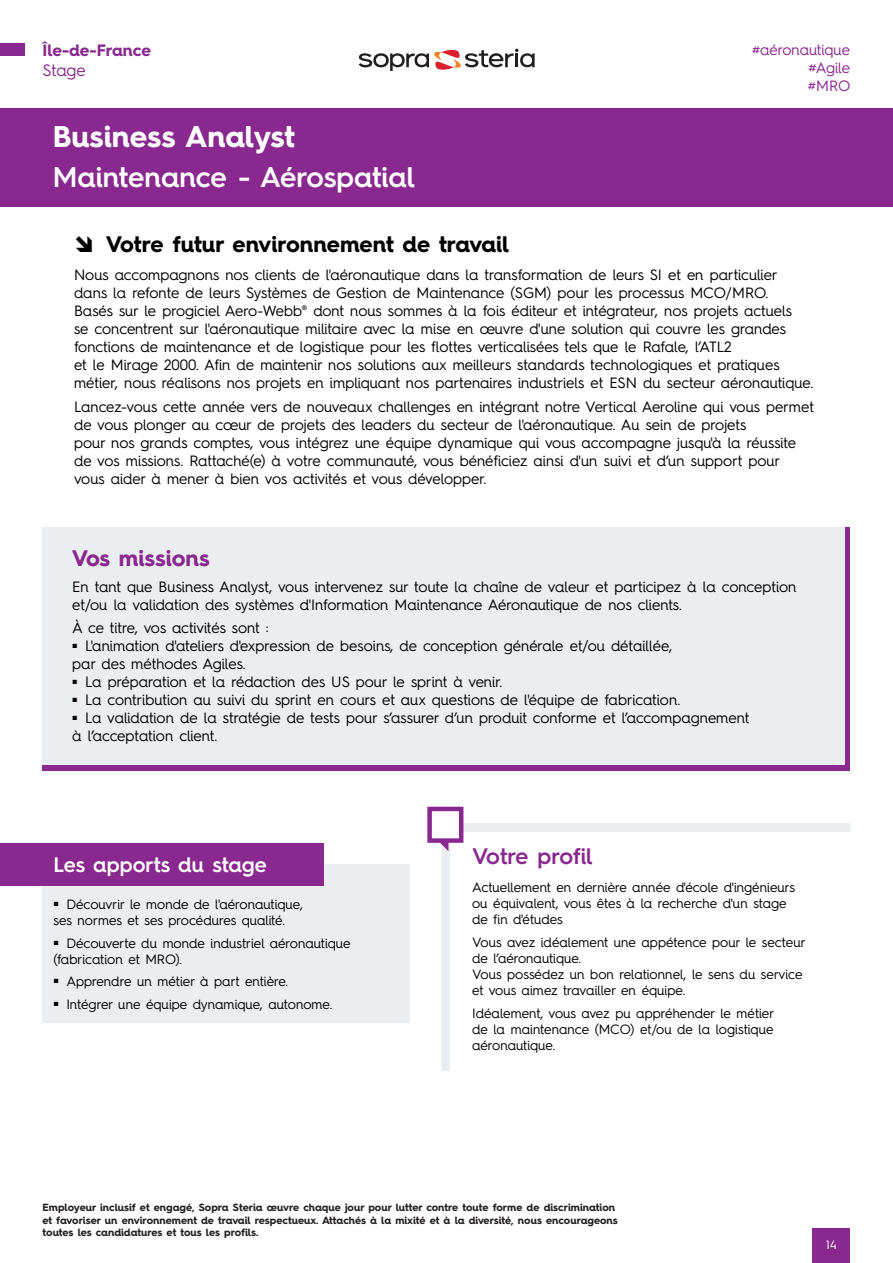
<style>
.page{position:relative;width:893px;height:1263px;background:#fff}
.page>*{position:absolute;margin:0;border:0;box-sizing:border-box;transform-origin:0 0}
.Titre_page{font:700 30px "Hurme Geometric Sans 4";letter-spacing:-.005em;color:#fff}
.Sous_titre_page{font:600 28.5px "Hurme Geometric Sans 4";letter-spacing:-.005em;color:#fff}
.Titre_premier_paragraphe{font:700 22.5px "Hurme Geometric Sans 4";color:#000}
.Profil{font:600 22.5px "Hurme Geometric Sans 4";letter-spacing:-.005em;color:#89288e}
.Titre{font:700 22.5px "Hurme Geometric Sans 4";color:#89288e}
.Apport_titre{font:600 21px "Hurme Geometric Sans 4";color:#fff}
.Titre-2{font:700 16.5px/19.8px "Hurme Geometric Sans 4";letter-spacing:-.01em;color:#89288e}
.Texte_premier{font:15px/18px "Hurme Geometric Sans 4";color:#000}
.Texte{font:15px/18px "Hurme Geometric Sans 4";color:#000}
.Sous_titre_page-2{font:15px/18px "Hurme Geometric Sans 4";letter-spacing:-.005em;color:#89288e;text-align:justify}
.Texte_premier_paragraphe{font:13.5px/16.2px "Hurme Geometric Sans 4";color:#000}
.t1{font:12px "Hurme Geometric Sans 4";color:#fff}
.t2{font:700 10.5px/12.6px "Hurme Geometric Sans 4";color:#231f20}
.s1{font-weight:400}
</style>
<div class="page">
<div style="left:812px;top:1229px;width:38px;height:34px;background:#89288e"></div>
<div style="left:0;top:43px;width:25px;height:12px;background:#89288e"></div>
<div style="left:0;top:108px;width:893px;height:99px;background:#89288e"></div>
<div style="left:43px;top:864px;width:367px;height:159px;background:#ebeef0"></div>
<div style="left:0;top:843px;width:324px;height:43px;background:#89288e"></div>
<div style="left:441px;top:823px;width:409px;height:248px;border:9px solid #ebeef0"></div>
<div style="left:450px;top:832px;width:400px;height:280px;background:#fff"></div>
<div style="left:427px;top:807px;width:36px;height:36px;background:#fff;border:4px solid #89288e"></div>
<svg style="left:439px;top:842px;width:9px;height:9px"></svg>
<div style="left:43px;top:527px;width:807px;height:243px;background:#89288e"></div>
<div style="left:43px;top:527px;width:802px;height:238px;background:#ebeef0"></div>
<svg style="left:359px;top:49px;width:176px;height:22px"></svg>
<p class="Titre-2" style="left:43px;top:40px;width:110px">Île-de-France<br><span class="s1">Stage</span></p>
<p class="Titre_page" style="left:53px;top:116px;width:244px">Business Analyst</p>
<p class="Sous_titre_page" style="left:53px;top:157px;width:364px">Maintenance - Aérospatial</p>
<p class="Titre_premier_paragraphe" style="left:106px;top:229px;width:405px">Votre futur environnement de travail</p>
<p class="Sous_titre_page-2" style="left:808px;top:40px;width:44px;text-indent:-56px">#aéronautique #Agile #MRO</p>
<p class="Texte_premier" style="left:74px;top:265px;width:741px">Nous accompagnons nos clients de l'aéronautique dans la transformation de leurs SI et en particulier dans la refonte de leurs Systèmes de Gestion de Maintenance (SGM) pour les processus MCO/MRO.<br>Basés sur le progiciel Aero-Webb® dont nous sommes à la fois éditeur et intégrateur, nos projets actuels<br>se concentrent sur l'aéronautique militaire avec la mise en œuvre d'une solution qui couvre les grandes fonctions de maintenance et de logistique pour les flottes verticalisées tels que le Rafale, l’ATL2<br>et le Mirage 2000. Afin de maintenir nos solutions aux meilleurs standards technologiques et pratiques métier, nous réalisons nos projets en impliquant nos partenaires industriels et ESN du secteur aéronautique.</p>
<p class="Texte_premier" style="left:74px;top:397px;width:741px">Lancez-vous cette année vers de nouveaux challenges en intégrant notre Vertical Aeroline qui vous permet de vous plonger au cœur de projets des leaders du secteur de l'aéronautique. Au sein de projets<br>pour nos grands comptes, vous intégrez une équipe dynamique qui vous accompagne jusqu'à la réussite de vos missions. Rattaché(e) à votre communauté, vous bénéficiez ainsi d'un suivi et d’un support pour vous aider à mener à bien vos activités et vous développer.</p>
<p class="Titre" style="left:72px;top:543px;width:139px">Vos missions</p>
<p class="Texte" style="left:72px;top:577px;width:726px">En tant que Business Analyst, vous intervenez sur toute la chaîne de valeur et participez à la conception et/ou la validation des systèmes d'Information Maintenance Aéronautique de nos clients.</p>
<p class="Texte" style="left:72px;top:618px;width:198px">À ce titre, vos activités sont :</p>
<p class="Texte_premier" style="left:72px;top:636px;width:601px"><sup>■</sup> L'animation d'ateliers d'expression de besoins, de conception générale et/ou détaillée, par des méthodes Agiles.</p>
<p class="Texte_premier" style="left:72px;top:672px;width:432px"><sup>■</sup> La préparation et la rédaction des US pour le sprint à venir.</p>
<p class="Texte_premier" style="left:72px;top:690px;width:609px"><sup>■</sup> La contribution au suivi du sprint en cours et aux questions de l'équipe de fabrication.</p>
<p class="Texte_premier" style="left:72px;top:708px;width:679px"><sup>■</sup> La validation de la stratégie de tests pour s’assurer d’un produit conforme et l’accompagnement à l’acceptation client.</p>
<p class="Apport_titre" style="left:54px;top:850px;width:215px">Les apports du stage</p>
<p class="Texte_premier_paragraphe" style="left:54px;top:896px;width:251px"><sup>■</sup> Découvrir le monde de l'aéronautique, ses normes et ses procédures qualité.</p>
<p class="Texte_premier_paragraphe" style="left:54px;top:934px;width:299px"><sup>■</sup> Découverte du monde industriel aéronautique (fabrication et MRO).</p>
<p class="Texte_premier_paragraphe" style="left:54px;top:973px;width:236px"><sup>■</sup> Apprendre un métier à part entière.</p>
<p class="Texte_premier_paragraphe" style="left:54px;top:996px;width:280px"><sup>■</sup> Intégrer une équipe dynamique, autonome.</p>
<p class="Profil" style="left:472px;top:840px;width:122px">Votre profil</p>
<p class="Texte_premier_paragraphe" style="left:472px;top:879px;width:324px">Actuellement en dernière année d'école d'ingénieurs ou équivalent, vous êtes à la recherche d'un stage de fin d'études</p>
<p class="Texte_premier_paragraphe" style="left:472px;top:933px;width:335px">Vous avez idéalement une appétence pour le secteur de l’aéronautique.</p>
<p class="Texte_premier_paragraphe" style="left:472px;top:966px;width:332px">Vous possédez un bon relationnel, le sens du service et vous aimez travailler en équipe.</p>
<p class="Texte_premier_paragraphe" style="left:472px;top:1005px;width:304px;text-align:justify">Idéalement, vous avez pu appréhender le métier de la maintenance (MCO) et/ou de la logistique aéronautique.</p>
<p class="t2" style="left:43px;top:1201px;width:577px">Employeur inclusif et engagé, Sopra Steria œuvre chaque jour pour lutter contre toute forme de discrimination et favoriser un environnement de travail respectueux. Attachés à la mixité et à la diversité, nous encourageons toutes les candidatures et tous les profils.</p>
<p class="t1" style="left:826px;top:1236px;width:12px">14</p>
</div>
